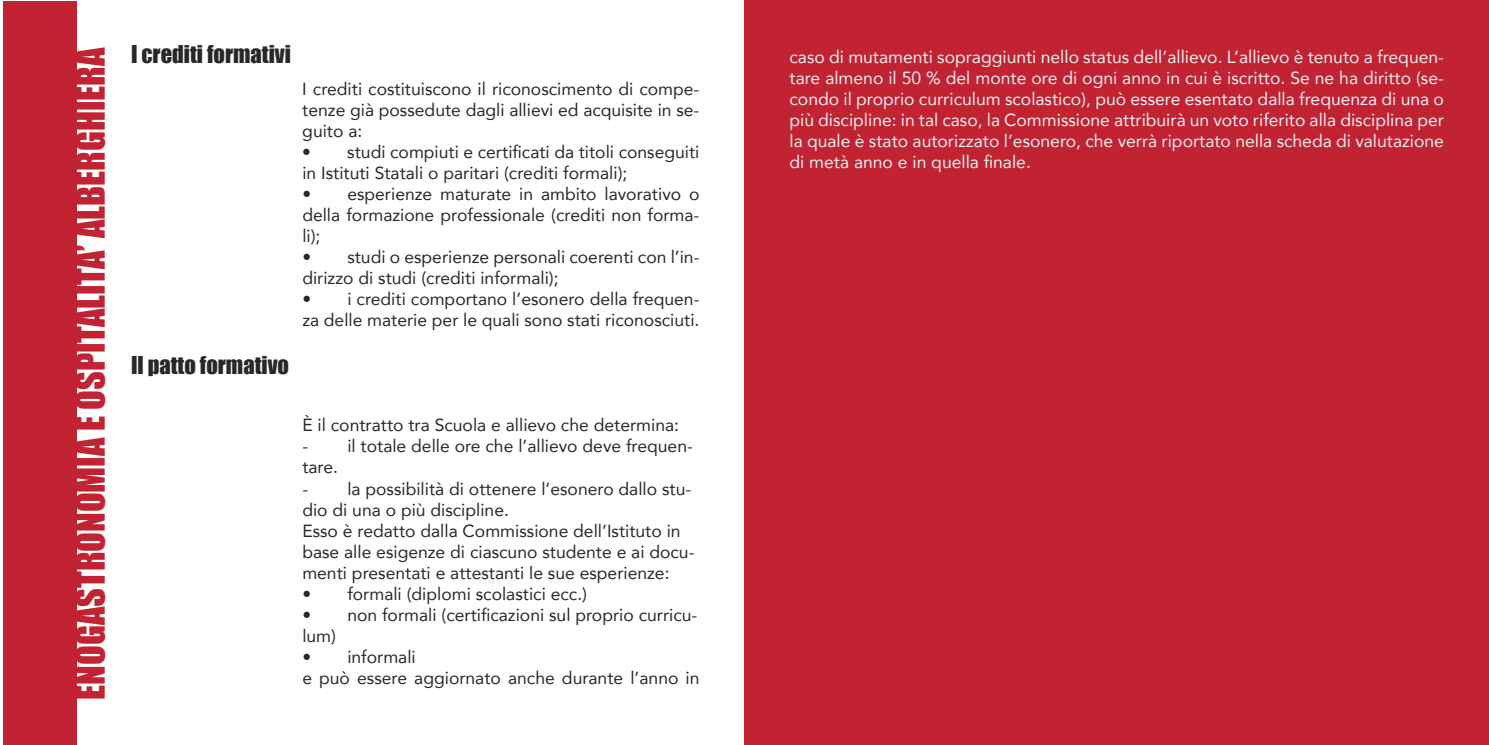
<style>
.page{position:relative;width:1489px;height:745px;background:#fff}
.page>*{position:absolute;margin:0;border:0;box-sizing:border-box;transform-origin:0 0}
.t1{font:36.25px "Impact";color:#c22332}
.t2{font:22.5px "Impact";color:#282828}
.t3{font:17.5px/21px "Avenir";color:#282828}
.t4{font:17.5px/21px "Avenir";color:#eff1f5;text-align:justify}
</style>
<div class="page">
<div style="left:744px;top:0;width:744px;height:744px;background:#c22332"></div>
<div style="left:3px;top:1px;width:73px;height:742px;background:#c22332"></div>
<p class="t2" style="left:131px;top:37px;width:161px">I crediti formativi</p>
<h1 class="t1" style="left:62px;top:699px;width:653px;rotate:-90deg">ENOGASTRONOMIA E OSPITALITA’ ALBERGHIERA</h1>
<p class="t4" style="left:789px;top:45px;width:656px">caso di mutamenti sopraggiunti nello status dell’allievo. L’allievo è tenuto a frequen&shy;tare almeno il 50 % del monte ore di ogni anno in cui è iscritto. Se ne ha diritto (se&shy;condo il proprio curriculum scolastico), può essere esentato dalla frequenza di una o più discipline: in tal caso, la Commissione attribuirà un voto riferito alla disciplina per la quale è stato autorizzato l’esonero, che verrà riportato nella scheda di valutazione di metà anno e in quella finale.</p>
<p class="t3" style="left:302px;top:78px;width:398px;text-align:justify">I crediti costituiscono il riconoscimento di compe&shy;tenze già possedute dagli allievi ed acquisite in se&shy;guito a:</p>
<p class="t3" style="left:302px;top:141px;width:398px">• studi compiuti e certificati da titoli conseguiti in Istituti Statali o paritari (crediti formali);</p>
<p class="t3" style="left:302px;top:183px;width:398px;text-align:justify">• esperienze maturate in ambito lavorativo o della formazione professionale (crediti non forma&shy;li);</p>
<p class="t3" style="left:302px;top:246px;width:398px">• studi o esperienze personali coerenti con l’in&shy;dirizzo di studi (crediti informali);</p>
<p class="t3" style="left:302px;top:288px;width:398px">• i crediti comportano l’esonero della frequen&shy;za delle materie per le quali sono stati riconosciuti.</p>
<p class="t2" style="left:131px;top:348px;width:159px">Il patto formativo</p>
<p class="t3" style="left:302px;top:414px;width:378px">È il contratto tra Scuola e allievo che determina:</p>
<p class="t3" style="left:302px;top:435px;width:392px">- il totale delle ore che l’allievo deve frequen&shy;tare.</p>
<p class="t3" style="left:302px;top:477px;width:393px">- la possibilità di ottenere l’esonero dallo stu&shy;dio di una o più discipline.<br>Esso è redatto dalla Commissione dell’Istituto in base alle esigenze di ciascuno studente e ai docu&shy;menti presentati e attestanti le sue esperienze:</p>
<p class="t3" style="left:302px;top:582px;width:286px">• formali (diplomi scolastici ecc.)</p>
<p class="t3" style="left:302px;top:603px;width:396px">• non formali (certificazioni sul proprio curricu&shy;lum)</p>
<p class="t3" style="left:302px;top:645px;width:399px">• informali<br>e può essere aggiornato anche durante l’anno in</p>
</div>
